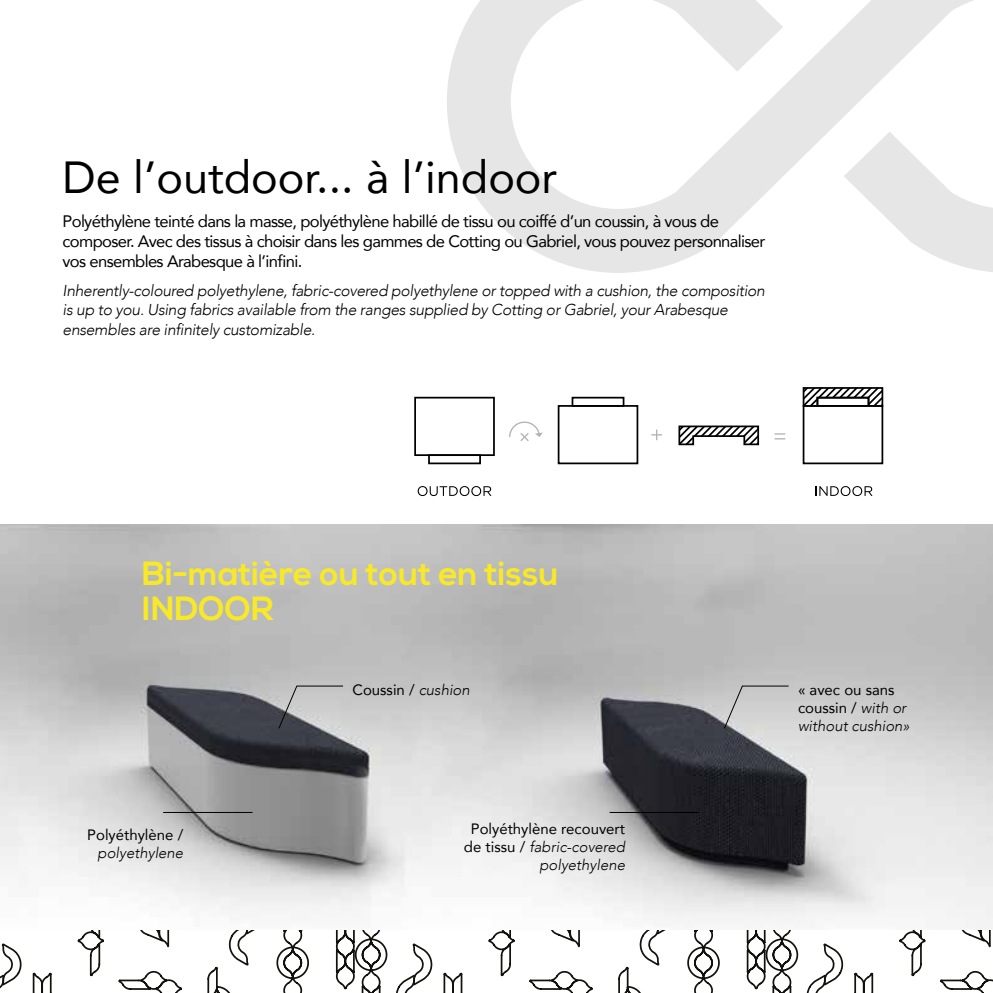
<style>
.page{position:relative;width:993px;height:993px;background:#fff}
.page>*{position:absolute;margin:0;border:0;box-sizing:border-box;transform-origin:0 0}
.t1{font:44.8px "Avenir";color:#000}
.t2{font:700 33.43px/35.2px "Nexa";color:#f8e928}
.t3{font:16.62px/19.9px "Avenir";letter-spacing:-.04em;color:#000}
.t4{font:italic 300 15.75px/19.4px "Avenir";letter-spacing:-.02em;color:#000}
.t5{font:15.05px/18px "Avenir";color:#000;text-align:right}
.t6{font:italic 300 15.05px/18px "Avenir";color:#000}
.s1{font-weight:300;font-style:italic}
.s2{font-weight:400;font-style:normal}
</style>
<div class="page">
<svg style="left:0;top:929px;width:992px;height:63px"></svg>
<img style="left:0;top:524px;width:992px;height:405px">
<div style="left:414px;top:396px;width:80px;height:60px;border:2px solid #000"></div>
<svg style="left:417px;top:486px;width:74px;height:10px"></svg>
<svg style="left:815px;top:486px;width:57px;height:10px"></svg>
<svg style="left:509px;top:421px;width:33px;height:20px"></svg>
<svg style="left:651px;top:429px;width:10px;height:11px"></svg>
<svg style="left:774px;top:433px;width:11px;height:6px"></svg>
<div style="left:428px;top:454px;width:53px;height:10px;border:2px solid #000"></div>
<div style="left:557px;top:405px;width:81px;height:59px;border:2px solid #000"></div>
<div style="left:571px;top:396px;width:53px;height:10px;border:2px solid #000"></div>
<div style="left:802px;top:405px;width:81px;height:59px;border:2px solid #000"></div>
<svg style="left:678px;top:425px;width:81px;height:21px"></svg>
<svg style="left:802px;top:387px;width:81px;height:20px"></svg>
<svg style="left:278px;top:685px;width:65px;height:43px;background:#b1b1b2"></svg>
<svg style="left:723px;top:685px;width:65px;height:43px;background:#c6c7c7"></svg>
<hr style="left:163px;top:811px;width:89px;height:1px;background:#000">
<hr style="left:609px;top:811px;width:89px;height:1px;background:#000">
<svg style="left:447px;top:0;width:545px;height:273px"></svg>
<h1 class="t1" style="left:63px;top:141px;width:496px">De l’outdoor... à l’indoor</h1>
<p class="t3" style="left:63px;top:211px;width:704px">Polyéthylène teinté dans la masse, polyéthylène habillé de tissu ou coiffé d’un coussin, à vous de composer. Avec des tissus à choisir dans les gammes de Cotting ou Gabriel, vous pouvez personnaliser vos ensembles Arabesque à l’infini.</p>
<p class="t4" style="left:63px;top:281px;width:703px">Inherently-coloured polyethylene, fabric-covered polyethylene or topped with a cushion, the composition is up to you. Using fabrics available from the ranges supplied by Cotting or Gabriel, your Arabesque ensembles are infinitely customizable.</p>
<h2 class="t2" style="left:142px;top:557px;width:417px">Bi-matière ou tout en tissu<br>INDOOR</h2>
<p class="t5" style="left:87px;top:825px;width:97px">Polyéthylène /</p>
<p class="t6" style="left:97px;top:843px;width:87px">polyethylene</p>
<p class="t5" style="left:352px;top:680px;width:119px">Coussin / <span class="s1">cushion</span></p>
<p class="t6" style="left:797px;top:680px;width:113px"><span class="s2">« avec ou sans coussin /</span> with or without cushion»</p>
<p class="t5" style="left:464px;top:818px;width:163px">Polyéthylène recouvert de tissu / <span class="s1">fabric-covered polyethylene</span></p>
</div>
